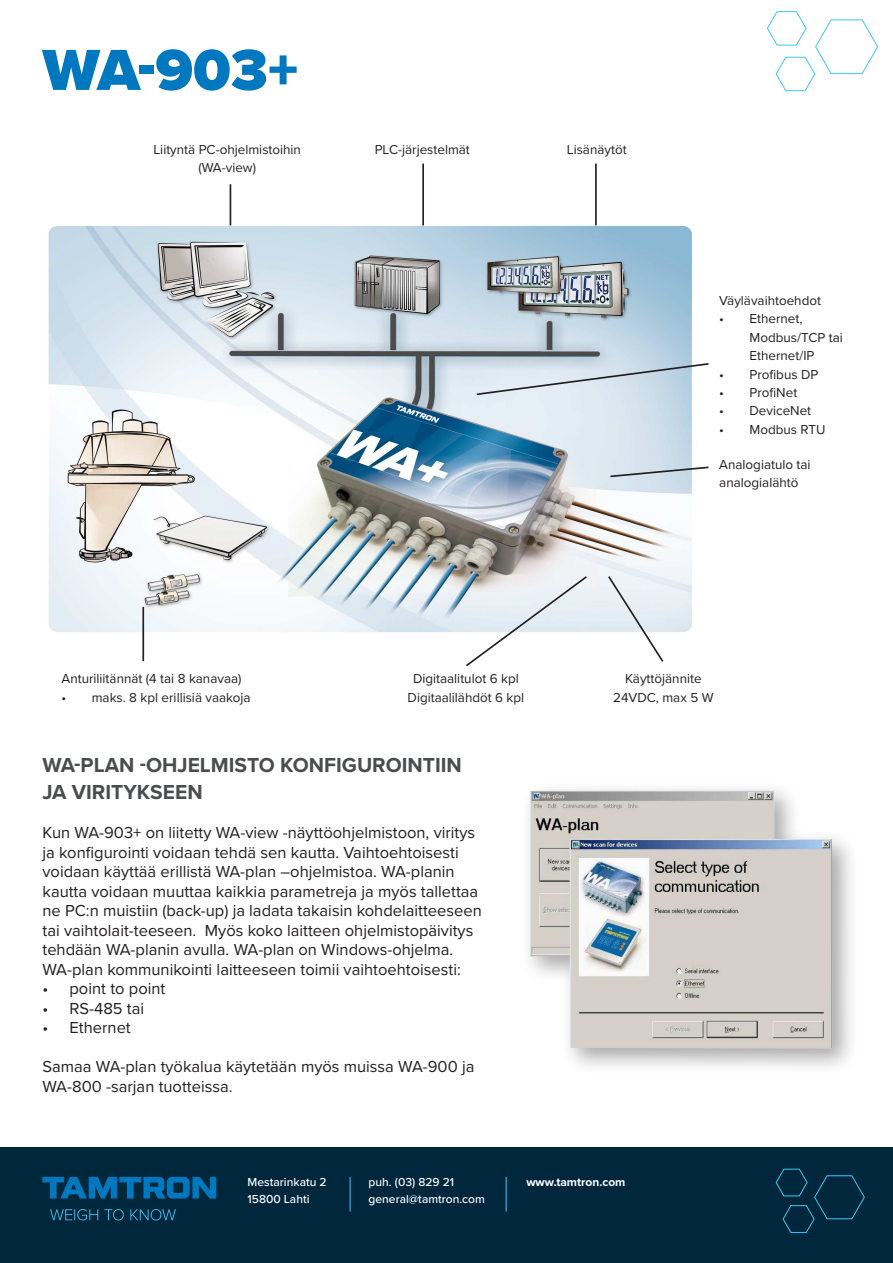
<style>
.page{position:relative;width:893px;height:1263px;background:#fff}
.page>*{position:absolute;margin:0;border:0;box-sizing:border-box;transform-origin:0 0}
.Otikko{font:900 60px "Proxima Nova";color:#0078c0}
.Väliotsikko{font:700 21px "Proxima Nova";color:#4b4c4d}
.Leipis{font:16.5px/19.5px "Proxima Nova";color:#231f20}
._4__LEIPIS{font:13.5px/18.5px "Proxima Nova";color:#231f20}
.t1{font:500 12px "Proxima Nova";color:#fff}
.t2{font:700 12px "Proxima Nova";color:#fff}
</style>
<div class="page">
<svg style="left:767px;top:11px;width:111px;height:80px"></svg>
<img style="left:528px;top:789px;width:322px;height:277px">
<div style="left:0;top:1147px;width:893px;height:116px;background:#01273d"></div>
<svg style="left:775px;top:1168px;width:90px;height:65px"></svg>
<svg style="left:42px;top:1177px;width:174px;height:21px"></svg>
<svg style="left:50px;top:1209px;width:126px;height:11px"></svg>
<hr style="left:350px;top:1177px;width:1px;height:34px;background:#40c7f4">
<hr style="left:506px;top:1177px;width:1px;height:34px;background:#40c7f4">
<img style="left:48px;top:221px;width:644px;height:417px">
<hr style="left:230px;top:184px;width:1px;height:41px;background:#231f20">
<hr style="left:422px;top:164px;width:2px;height:61px;background:#231f20">
<hr style="left:595px;top:164px;width:2px;height:61px;background:#231f20">
<svg style="left:475px;top:362px;width:234px;height:34px;background:#cedae4"></svg>
<svg style="left:609px;top:465px;width:100px;height:13px"></svg>
<hr style="left:142px;top:607px;width:2px;height:54px;background:#231f20">
<svg style="left:464px;top:574px;width:125px;height:93px"></svg>
<svg style="left:606px;top:574px;width:59px;height:88px"></svg>
<p class="Otikko" style="left:43px;top:25px;width:257px">WA-903+</p>
<p class="_4__LEIPIS" style="left:153px;top:139px;width:149px">Liityntä PC-ohjelmistoihin</p>
<p class="_4__LEIPIS" style="left:198px;top:158px;width:59px">(WA-view)</p>
<p class="_4__LEIPIS" style="left:62px;top:669px;width:181px">Anturiliitännät (4 tai 8 kanavaa)</p>
<p class="_4__LEIPIS" style="left:62px;top:687px;width:191px">• maks. 8 kpl erillisiä vaakoja</p>
<p class="_4__LEIPIS" style="left:375px;top:139px;width:97px">PLC-järjestelmät</p>
<p class="_4__LEIPIS" style="left:567px;top:139px;width:61px">Lisänäytöt</p>
<p class="_4__LEIPIS" style="left:719px;top:290px;width:103px">Väylävaihtoehdot</p>
<p class="_4__LEIPIS" style="left:749px;top:309px;width:95px;text-indent:-30px">• Ethernet,<br>Modbus/TCP tai<br>Ethernet/IP</p>
<p class="_4__LEIPIS" style="left:719px;top:364px;width:101px">• Profibus DP</p>
<p class="_4__LEIPIS" style="left:719px;top:383px;width:80px">• ProfiNet</p>
<p class="_4__LEIPIS" style="left:719px;top:401px;width:93px">• DeviceNet</p>
<p class="_4__LEIPIS" style="left:719px;top:420px;width:108px">• Modbus RTU</p>
<p class="_4__LEIPIS" style="left:719px;top:455px;width:93px">Analogiatulo tai analogialähtö</p>
<p class="_4__LEIPIS" style="left:413px;top:669px;width:107px">Digitaalitulot 6 kpl</p>
<p class="_4__LEIPIS" style="left:408px;top:687px;width:118px">Digitaalilähdöt 6 kpl</p>
<p class="_4__LEIPIS" style="left:625px;top:669px;width:78px">Käyttöjännite</p>
<p class="_4__LEIPIS" style="left:613px;top:687px;width:102px">24VDC, max 5 W</p>
<p class="Väliotsikko" style="left:43px;top:749px;width:421px">WA-PLAN -OHJELMISTO KONFIGUROINTIIN</p>
<p class="Väliotsikko" style="left:43px;top:776px;width:162px">JA VIRITYKSEEN</p>
<p class="Leipis" style="left:43px;top:822px;width:441px">Kun WA-903+ on liitetty WA-view -näyttöohjelmistoon, viritys ja konfigurointi voidaan tehdä sen kautta. Vaihtoehtoisesti voidaan käyttää erillistä WA-plan –ohjelmistoa. WA-planin kautta voidaan muuttaa kaikkia parametreja ja myös tallettaa ne PC:n muistiin (back-up) ja ladata takaisin kohdelaitteeseen</p>
<p class="Leipis" style="left:43px;top:920px;width:432px">tai vaihtolait-teeseen. Myös koko laitteen ohjelmistopäivitys tehdään WA-planin avulla. WA-plan on Windows-ohjelma.<br>WA-plan kommunikointi laitteeseen toimii vaihtoehtoisesti:</p>
<p class="Leipis" style="left:43px;top:978px;width:124px">• point to point</p>
<p class="Leipis" style="left:43px;top:998px;width:103px">• RS-485 tai</p>
<p class="Leipis" style="left:43px;top:1017px;width:90px">• Ethernet</p>
<p class="Leipis" style="left:43px;top:1056px;width:433px">Samaa WA-plan työkalua käytetään myös muissa WA-900 ja<br>WA-800 -sarjan tuotteissa.</p>
<p class="t1" style="left:248px;top:1173px;width:81px">Mestarinkatu 2</p>
<p class="t1" style="left:248px;top:1190px;width:63px">15800 Lahti</p>
<p class="t1" style="left:369px;top:1173px;width:87px">puh. (03) 829 21</p>
<p class="t1" style="left:369px;top:1190px;width:118px">general@tamtron.com</p>
<p class="t2" style="left:526px;top:1173px;width:101px">www.tamtron.com</p>
</div>
